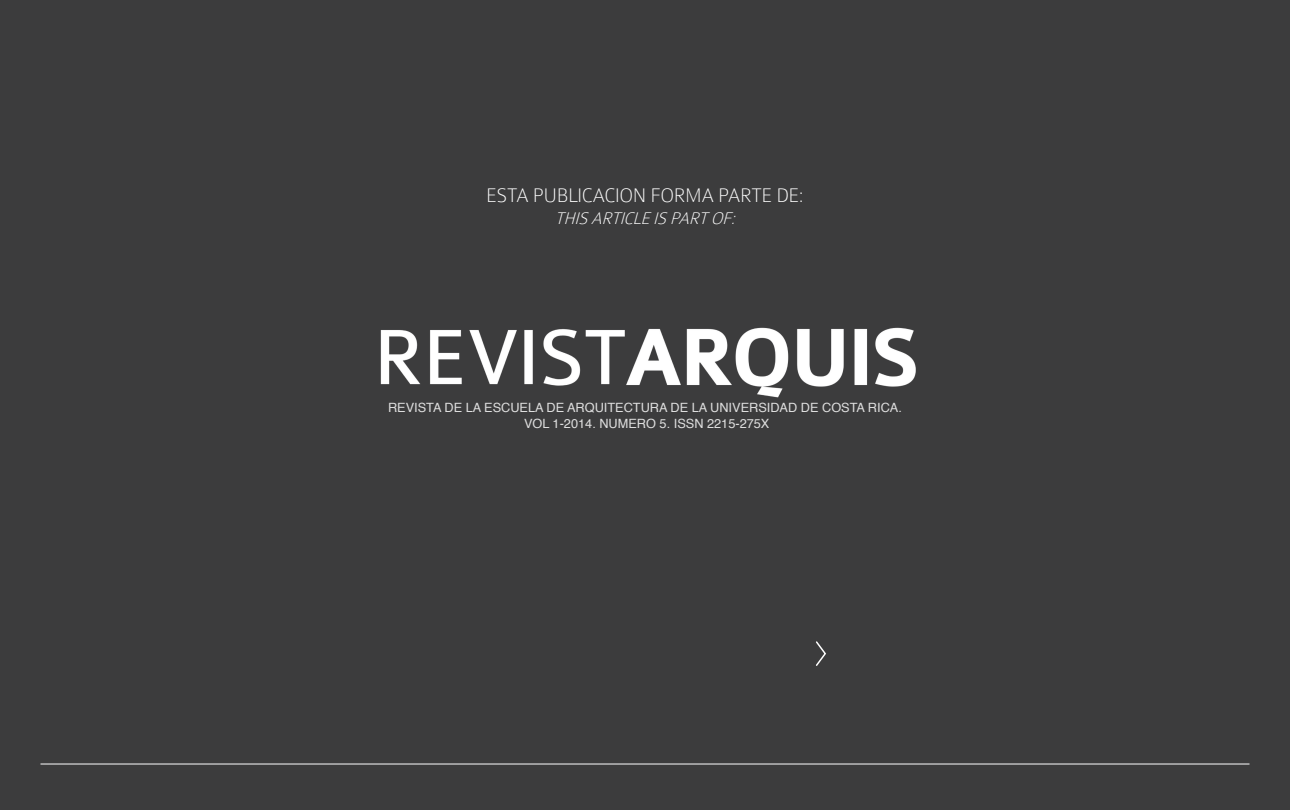
<style>
.page{position:relative;width:1290px;height:810px;background:#3c3c3d}
.page>*{position:absolute;margin:0;border:0;box-sizing:border-box;transform-origin:0 0}
.t1{font:100 21px "Colaborate";letter-spacing:-.02em;color:#fff}
.t2{font:italic 100 18px "Colaborate";color:#fff}
.t3{font:12.75px/15.3px "Helvetica";color:#dedede;text-align:center}
</style>
<div class="page">
<img style="left:380px;top:327px;width:536px;height:71px">
<hr style="left:40px;top:764px;width:1210px;height:1px;background:#fff">
<svg style="left:816px;top:641px;width:10px;height:25px"></svg>
<h1 class="t1" style="left:486px;top:185px;width:319px">ESTA PUBLICACION FORMA PARTE DE:</h1>
<h2 class="t2" style="left:555px;top:209px;width:187px">THISARTICLEISPARTOF:</h2>
<p class="t3" style="left:388px;top:401px;width:515px">REVISTA DE LA ESCUELA DE ARQUITECTURA DE LA UNIVERSIDAD DE COSTA RICA.<br>VOL 1-2014. NUMERO 5. ISSN 2215-275X</p>
</div>
